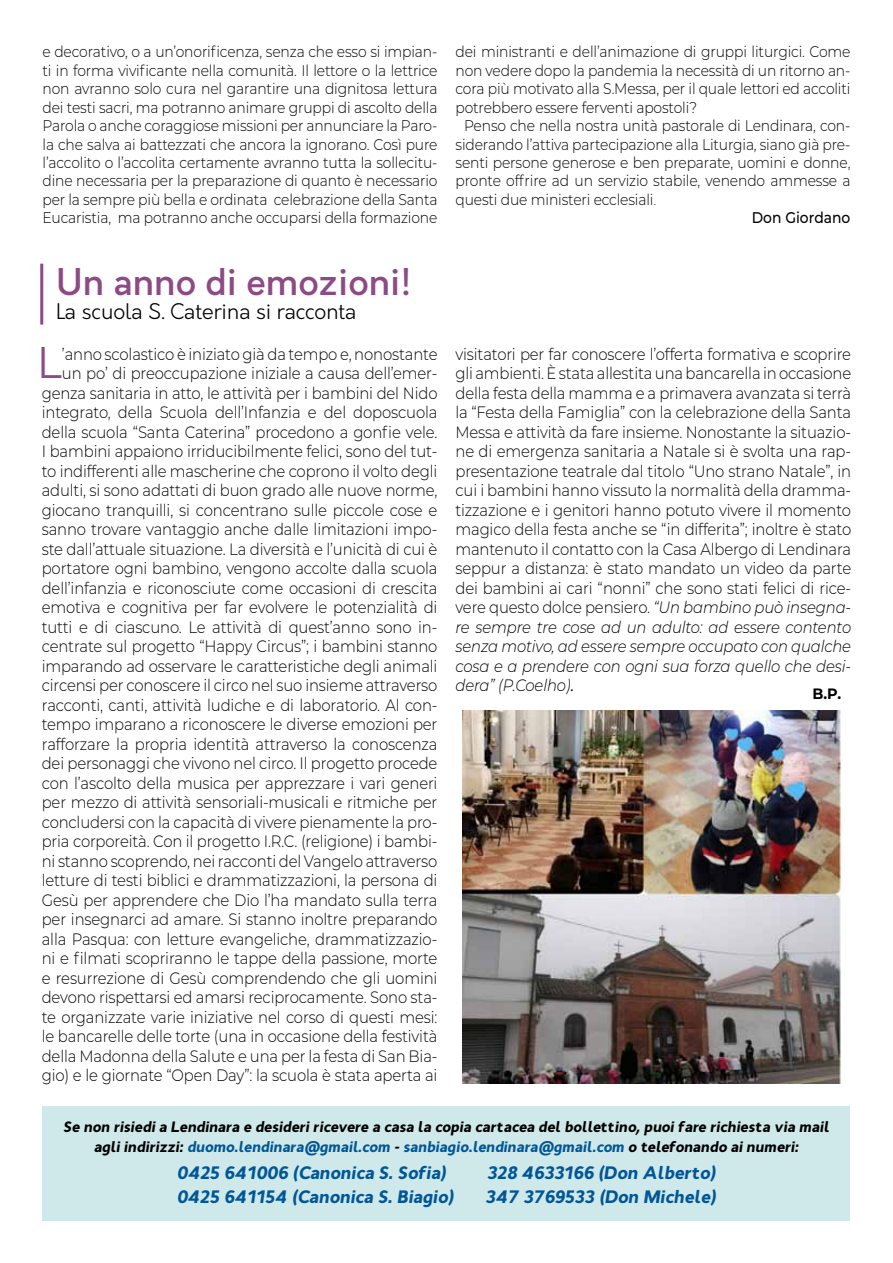
<style>
.page{position:relative;width:893px;height:1263px;background:#fff}
.page>*{position:absolute;margin:0;border:0;box-sizing:border-box;transform-origin:0 0}
.t1{font:44.4px "Montserrat";color:#8d4b86;scale:.96 1}
.t2{font:500 36px "Orkney";color:#8d4b86}
.t3{font:300 21px "Orkney";color:#000}
.t4{font:italic 900 18px "Cyntho Pro";color:#005696;scale:.96 1}
.t5{font:300 16.5px/19.5px "Montserrat";letter-spacing:-.01em;color:#000;text-align:right;scale:.9 1}
.t6{font:300 15.45px/18.5px "Montserrat";letter-spacing:-.01em;color:#000;text-align:justify;scale:.9 1}
.t7{font:500 15.45px "Montserrat";color:#000;scale:.9 1}
.t8{font:italic 900 15px/19.8px "Cyntho Pro";color:#000;text-align:center;scale:.96 1}
.t9{font:700 15px "Montserrat";color:#000;scale:.96 1}
.s1{font-family:"Alegreya Sans"}
.s2{font-style:italic}
.s3{font-family:"Orkney";font-weight:400}
.s4{color:#005696}
</style>
<div class="page">
<div style="left:43px;top:1106px;width:807px;height:114px;background:#cfe8e9"></div>
<hr style="left:40px;top:264px;width:3px;height:61px;background:#8d4b86">
<img style="left:462px;top:711px;width:379px;height:373px">
<p class="t6" style="left:43px;top:42px;width:440px">e decorativo, o a un’onorificenza, senza che esso si impian&shy;ti in forma vivificante nella comunità. Il lettore o la lettrice non avranno solo cura nel garantire una dignitosa lettura dei testi sacri, ma potranno animare gruppi di ascolto della Parola o anche coraggiose missioni per annunciare la Paro&shy;la che salva ai battezzati che ancora la ignorano. Così pure l’accolito o l’accolita certamente avranno tutta la sollecitu&shy;dine necessaria per la preparazione di quanto è necessario per la sempre più bella e ordinata celebrazione della Santa Eucaristia, ma potranno anche occuparsi della formazione</p>
<p class="t6" style="left:455px;top:42px;width:440px">dei ministranti e dell’animazione di gruppi liturgici. Come</p>
<p class="t6" style="left:455px;top:61px;width:440px">non vedere dopo la pandemia la necessità di un ritorno an-</p>
<p class="t6" style="left:455px;top:79px;width:440px">cora più motivato alla S.Messa, per il quale lettori ed accoliti</p>
<p class="t6" style="left:455px;top:98px;width:270px">potrebbero essere ferventi apostoli?</p>
<p class="t6" style="left:464px;top:116px;width:431px">Penso che nella nostra unità pastorale di Lendinara, con-</p>
<p class="t6" style="left:455px;top:134px;width:440px">siderando l’attiva partecipazione alla Liturgia, siano già pre-</p>
<p class="t6" style="left:455px;top:153px;width:440px">senti persone generose e ben preparate, uomini e donne,</p>
<p class="t6" style="left:455px;top:171px;width:440px">pronte offrire ad un servizio stabile, venendo ammesse a</p>
<p class="t6" style="left:455px;top:190px;width:225px">questi due ministeri ecclesiali<span class="s1">.</span></p>
<p class="t7" style="left:752px;top:207px;width:111px">Don Giordano</p>
<h2 class="t2" style="left:56px;top:258px;width:357px">Un anno di emozioni!</h2>
<p class="t3" style="left:56px;top:298px;width:302px">La scuola S. Caterina si racconta</p>
<h1 class="t1" style="left:37px;top:331px;width:28px">L</h1>
<p class="t5" style="left:42px;top:344px;width:441px">’anno scolastico è iniziato già da tempo e, nonostante un po’ di preoccupazione iniziale a causa dell’emer&shy;genza sanitaria in atto, le attività per i bambini del Nido integrato, della Scuola dell’Infanzia e del doposcuola della scuola “Santa Caterina” procedono a gonfie vele.<br>I bambini appaiono irriducibilmente felici, sono del tut&shy;to indifferenti alle mascherine che coprono il volto degli adulti, si sono adattati di buon grado alle nuove norme, giocano tranquilli, si concentrano sulle piccole cose e sanno trovare vantaggio anche dalle limitazioni impo&shy;ste dall’attuale situazione. La diversità e l’unicità di cui è portatore ogni bambino, vengono accolte dalla scuola dell’infanzia e riconosciute come occasioni di crescita emotiva e cognitiva per far evolvere le potenzialità di tutti e di ciascuno. Le attività di quest’anno sono in&shy;centrate sul progetto “Happy Circus”; i bambini stanno imparando ad osservare le caratteristiche degli animali circensi per conoscere il circo nel suo insieme attraverso racconti, canti, attività ludiche e di laboratorio. Al con&shy;tempo imparano a riconoscere le diverse emozioni per rafforzare la propria identità attraverso la conoscenza dei personaggi che vivono nel circo. Il progetto procede con l’ascolto della musica per apprezzare i vari generi per mezzo di attività sensoriali-musicali e ritmiche per concludersi con la capacità di vivere pienamente la pro&shy;pria corporeità. Con il progetto I.R.C. (religione) i bambi&shy;ni stanno scoprendo, nei racconti del Vangelo attraverso letture di testi biblici e drammatizzazioni, la persona di Gesù per apprendere che Dio l’ha mandato sulla terra per insegnarci ad amare. Si stanno inoltre preparando alla Pasqua: con letture evangeliche, drammatizzazio&shy;ni e filmati scopriranno le tappe della passione, morte e resurrezione di Gesù comprendendo che gli uomini devono rispettarsi ed amarsi reciprocamente. Sono sta&shy;te organizzate varie iniziative nel corso di questi mesi: le bancarelle delle torte (una in occasione della festività della Madonna della Salute e una per la festa di San Bia&shy;gio) e le giornate “Open Day”: la scuola è stata aperta ai</p>
<p class="t5" style="left:455px;top:344px;width:441px;text-align:justify">visitatori per far conoscere l’offerta formativa e scoprire gli ambienti. È stata allestita una bancarella in occasione della festa della mamma e a primavera avanzata si terrà la “Festa della Famiglia” con la celebrazione della Santa Messa e attività da fare insieme. Nonostante la situazio&shy;ne di emergenza sanitaria a Natale si è svolta una rap&shy;presentazione teatrale dal titolo “Uno strano Natale”, in cui i bambini hanno vissuto la normalità della dramma&shy;tizzazione e i genitori hanno potuto vivere il momento magico della festa anche se “in differita”; inoltre è stato mantenuto il contatto con la Casa Albergo di Lendinara seppur a distanza: è stato mandato un video da parte dei bambini ai cari “nonni” che sono stati felici di rice&shy;vere questo dolce pensiero. <span class="s2">“Un bambino può insegna&shy;re sempre tre cose ad un adulto: ad essere contento senza motivo, ad essere sempre occupato con qualche cosa e a prendere con ogni sua forza quello che desi&shy;dera” (P.Coelho)</span><span class="s3">.</span></p>
<p class="t9" style="left:812px;top:683px;width:32px">B.P.</p>
<p class="t8" style="left:63px;top:1117px;width:799px">Se non risiedi a Lendinara e desideri ricevere a casa la copia cartacea del bollettino, puoi fare richiesta via mail agli indirizzi: <span class="s4">duomo.lendinara@gmail.com</span> - <span class="s4">sanbiagio.lendinara@gmail.com</span> o telefonando ai numeri:</p>
<p class="t4" style="left:176px;top:1161px;width:282px">0425 641006 (Canonica S. Sofia)</p>
<p class="t4" style="left:487px;top:1161px;width:240px">328 4633166 (Don Alberto)</p>
<p class="t4" style="left:176px;top:1185px;width:290px">0425 641154 (Canonica S. Biagio)</p>
<p class="t4" style="left:485px;top:1185px;width:242px">347 3769533 (Don Michele)</p>
</div>
